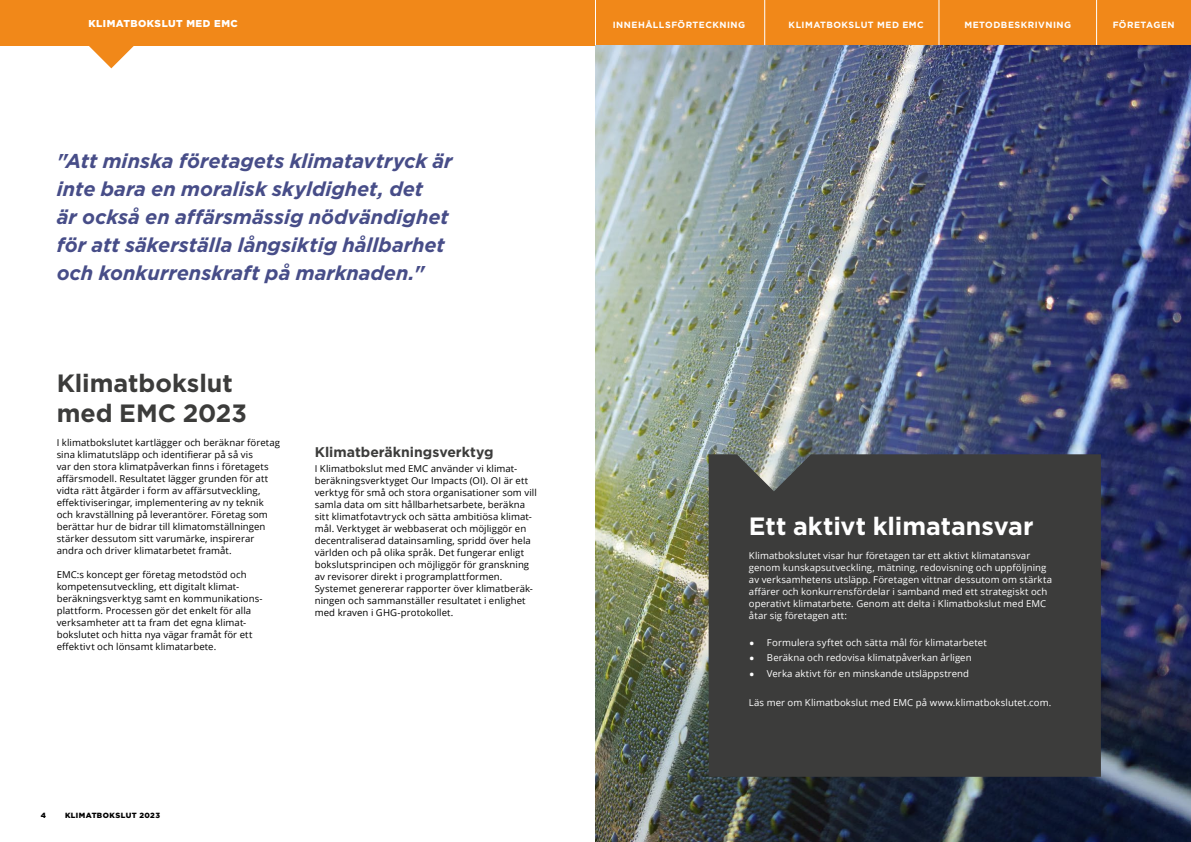
<style>
.page{position:relative;width:1191px;height:842px;background:#fff}
.page>*{position:absolute;margin:0;border:0;box-sizing:border-box;transform-origin:0 0}
.Rubrik_H2_-_invisible_index{font:700 25px/30px "Gotham";color:#3c3c3b}
.Rubrik_H2_-_invisible_index-2{font:700 25px "Gotham";color:#fff}
.Citat{font:italic 700 20px/28px "Gotham";color:#474d88}
.Rubrik_H3{font:700 14px "Gotham";color:#3c3c3b}
.Rubrik_Header_EMC{font:900 10px "Gotham";letter-spacing:.05em;color:#fff}
.Bröd{font:9.5px/12px "Open Sans";letter-spacing:.01em;color:#000}
.Bröd-2{font:9.5px/12px "Open Sans";letter-spacing:.01em;color:#fff}
.t1{font:700 9px "Gotham";letter-spacing:.055em;color:#fff}
.t2{font:900 7.5px "Gotham";letter-spacing:.055em;color:#000}
.s1{font-size:15.2px}
</style>
<div class="page">
<svg style="left:88px;top:45px;width:46px;height:23px"></svg>
<div style="left:0;top:0;width:1191px;height:45px;background:#f18819"></div>
<hr style="left:595px;top:0;width:1px;height:52px;background:#fff">
<hr style="left:764px;top:0;width:1px;height:52px;background:#fff">
<hr style="left:938px;top:0;width:1px;height:52px;background:#fff">
<hr style="left:1096px;top:0;width:1px;height:52px;background:#fff">
<img style="left:595px;top:45px;width:596px;height:797px">
<div style="left:708px;top:454px;width:393px;height:323px;background:#3c3c3b"></div>
<h1 class="Rubrik_Header_EMC" style="left:88px;top:16px;width:151px">KLIMATBOKSLUT MED EMC</h1>
<p class="t1" style="left:613px;top:19px;width:134px">INNEHÅLLSFÖRTECKNING</p>
<p class="t1" style="left:788px;top:19px;width:137px">KLIMATBOKSLUT MED EMC</p>
<p class="t1" style="left:964px;top:19px;width:108px">METODBESKRIVNING</p>
<p class="t1" style="left:1112px;top:19px;width:63px">FÖRETAGEN</p>
<p class="Citat" style="left:57px;top:147px;width:397px">"Att minska företagets klimatavtryck är inte bara en moralisk skyldighet, det<br>är också en affärsmässig nödvändighet för att säkerställa långsiktig hållbarhet och konkurrenskraft på marknaden."</p>
<p class="Rubrik_H2_-_invisible_index" style="left:57px;top:368px;width:192px">Klimatbokslut med EMC 2023</p>
<p class="Bröd" style="left:57px;top:436px;width:225px">I klimatbokslutet kartlägger och beräknar företag sina klimatutsläpp och identifierar på så vis<br>var den stora klimatpåverkan finns i företagets affärsmodell. Resultatet lägger grunden för att vidta rätt åtgärder i form av affärsutveckling, effektiviseringar, implementering av ny teknik och kravställning på leverantörer. Företag som berättar hur de bidrar till klimatomställningen stärker dessutom sitt varumärke, inspirerar andra och driver klimatarbetet framåt.</p>
<p class="Bröd" style="left:57px;top:568px;width:207px">EMC:s koncept ger företag metodstöd och kompetensutveckling, ett digitalt klimat&shy;beräkningsverktyg samt en kommunikations&shy;plattform. Processen gör det enkelt för alla verksamheter att ta fram det egna klimat&shy;bokslutet och hitta nya vägar framåt för ett effektivt och lönsamt klimatarbete.</p>
<p class="Rubrik_H3" style="left:315px;top:444px;width:180px">Klimatberäkningsverktyg</p>
<p class="Bröd" style="left:315px;top:463px;width:223px">I Klimatbokslut med EMC använder vi klimat&shy;beräkningsverktyget Our Impacts (OI). OI är ett verktyg för små och stora organisationer som vill samla data om sitt hållbarhetsarbete, beräkna sitt klimatfotavtryck och sätta ambitiösa klimat&shy;mål. Verktyget är webbaserat och möjliggör en decentraliserad datainsamling, spridd över hela världen och på olika språk. Det fungerar enligt bokslutsprincipen och möjliggör för granskning av revisorer direkt i programplattformen.</p>
<p class="Bröd" style="left:315px;top:583px;width:220px">Systemet genererar rapporter över klimatberäk&shy;ningen och sammanställer resultatet i enlighet med kraven i GHG-protokollet.</p>
<p class="t2" style="left:41px;top:810px;width:7px">4</p>
<p class="t2" style="left:65px;top:810px;width:97px">KLIMATBOKSLUT 2023</p>
<p class="Rubrik_H2_-_invisible_index-2" style="left:749px;top:512px;width:286px">Ett aktivt klimatansvar</p>
<p class="Bröd-2" style="left:749px;top:549px;width:304px">Klimatbokslutet visar hur företagen tar ett aktivt klimatansvar genom kunskapsutveckling, mätning, redovisning och uppföljning av verksamhetens utsläpp. Företagen vittnar dessutom om stärkta affärer och konkurrensfördelar i samband med ett strategiskt och operativt klimatarbete. Genom att delta i Klimatbokslut med EMC åtar sig företagen att:</p>
<p class="Bröd-2" style="left:749px;top:636px;width:239px"><span class="s1">•</span> Formulera syftet och sätta mål för klimatarbetet</p>
<p class="Bröd-2" style="left:749px;top:651px;width:224px"><span class="s1">•</span> Beräkna och redovisa klimatpåverkan årligen</p>
<p class="Bröd-2" style="left:749px;top:667px;width:222px"><span class="s1">•</span> Verka aktivt för en minskande utsläppstrend</p>
<p class="Bröd-2" style="left:749px;top:696px;width:304px">Läs mer om Klimatbokslut med EMC på www.klimatbokslutet.com.</p>
</div>
